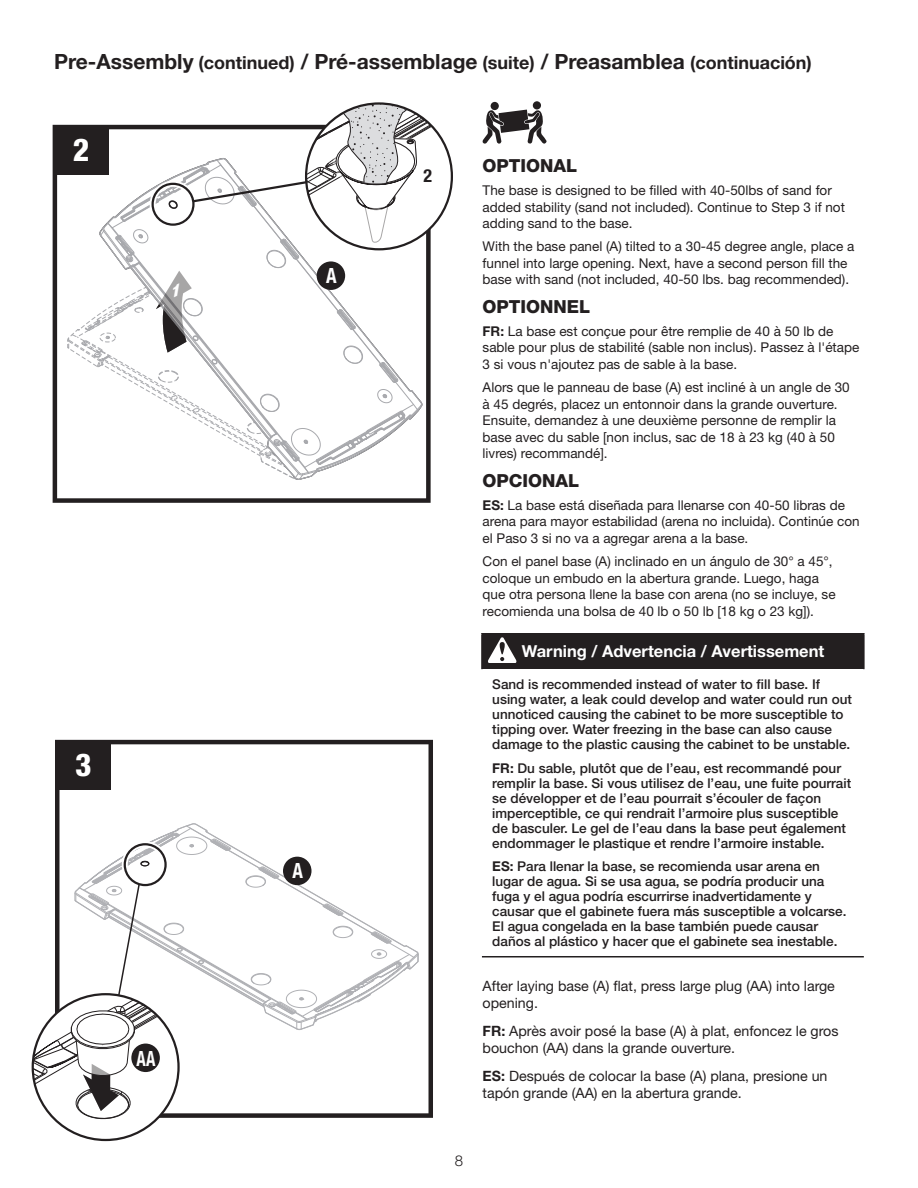
<style>
.page{position:relative;width:918px;height:1188px;background:#fff}
.page>*{position:absolute;margin:0;border:0;box-sizing:border-box;transform-origin:0 0}
.t1{font:31.5px "Helvetica Neue LT 87 Hv Cn";color:#fff}
.t2{font:800 condensed 31.5px "Helvetica Neue LT Std";color:#fff}
.Header-Black{font:700 21px "Helvetica Neue LT Std";color:#231f20}
.t3{font:21px "Helvetica Neue LT 77 Bd Cn";color:#fff;scale:.8 1}
.t4{font:21px "Helvetica Neue LT 77 Bd Cn";color:#fff;scale:.9 1}
.t5{font:700 condensed 21px "Helvetica Neue LT Std";color:#fff;scale:.9 1}
.Step-Copy{font:800 18px "Helvetica Neue LT Std";color:#231f20}
.t6{font:700 condensed 18px "Helvetica Neue LT Std";color:#231f20}
.Body-Copy{font:700 16.5px "Helvetica Neue LT Std";color:#fff}
.t7{font:300 15px "Helvetica Neue LT Std";color:#231f20}
.Step-Copy-2{font:14.25px/16.5px "Helvetica Neue LT Std";color:#231f20}
.Step-Copy-3{font:13.5px/16.5px "Helvetica Neue LT Std";color:#231f20}
.Body-Copy-2{font:500 13.5px/15px "Helvetica Neue LT Std";color:#231f20}
.s1{font-size:18px}
.s2{font-weight:700}
</style>
<div class="page">
<div style="left:482px;top:634px;width:382px;height:35px;background:#231f20"></div>
<hr style="left:481px;top:633px;width:384px;height:1px;background:#231f20">
<hr style="left:481px;top:634px;width:2px;height:35px;background:#231f20">
<hr style="left:863px;top:634px;width:2px;height:35px;background:#231f20">
<hr style="left:482px;top:956px;width:382px;height:1px;background:#231f20">
<svg style="left:488px;top:637px;width:29px;height:26px"></svg>
<svg style="left:55px;top:740px;width:378px;height:378px"></svg>
<svg style="left:33px;top:823px;width:386px;height:317px"></svg>
<div style="left:283px;top:857px;width:29px;height:28px;background:#231f20;border-radius:50%"></div>
<div style="left:131px;top:1044px;width:29px;height:28px;background:#231f20;border-radius:50%"></div>
<svg style="left:53px;top:125px;width:378px;height:378px"></svg>
<div style="left:491px;top:102px;width:8px;height:8px;background:#231f20;border-radius:50%"></div>
<div style="left:533px;top:101px;width:8px;height:8px;background:#231f20;border-radius:50%"></div>
<svg style="left:483px;top:107px;width:64px;height:37px"></svg>
<svg style="left:67px;top:103px;width:385px;height:377px"></svg>
<p class="Header-Black" style="left:54px;top:49px;width:759px">Pre-Assembly <span class="s1">(continued)</span> / Pré-assemblage <span class="s1">(suite)</span> / Preasamblea <span class="s1">(continuación)</span></p>
<p class="t2" style="left:73px;top:130px;width:18px">2</p>
<p class="t1" style="left:75px;top:745px;width:18px">3</p>
<p class="t3" style="left:136px;top:1046px;width:25px">AA</p>
<p class="t5" style="left:326px;top:263px;width:13px">A</p>
<p class="t4" style="left:292px;top:858px;width:13px">A</p>
<p class="t6" style="left:423px;top:165px;width:10px">2</p>
<p class="Step-Copy" style="left:483px;top:155px;width:96px">OPTIONAL</p>
<p class="Step-Copy-3" style="left:483px;top:182px;width:364px">The base is designed to be filled with 40-50lbs of sand for added stability (sand not included). Continue to Step 3 if not adding sand to the base.</p>
<p class="Step-Copy-3" style="left:483px;top:238px;width:373px">With the base panel (A) tilted to a 30-45 degree angle, place a funnel into large opening. Next, have a second person fi ll the base with sand (not included, 40-50 lbs. bag recommended).</p>
<p class="Step-Copy" style="left:483px;top:296px;width:109px">OPTIONNEL</p>
<p class="Step-Copy-3" style="left:483px;top:323px;width:378px"><span class="s2">FR:</span> La base est conçue pour être remplie de 40 à 50 lb de sable pour plus de stabilité (sable non inclus). Passez à l'étape<br>3 si vous n'ajoutez pas de sable à la base.</p>
<p class="Step-Copy-3" style="left:483px;top:379px;width:369px">Alors que le panneau de base (A) est incliné à un angle de 30 à 45 degrés, placez un entonnoir dans la grande ouverture.<br>Ensuite, demandez à une deuxième personne de remplir la base avec du sable [non inclus, sac de 18 à 23 kg (40 à 50 livres) recommandé].</p>
<p class="Step-Copy" style="left:483px;top:469px;width:98px">OPCIONAL</p>
<p class="Step-Copy-3" style="left:483px;top:497px;width:379px"><span class="s2">ES:</span> La base está diseñada para llenarse con 40-50 libras de arena para mayor estabilidad (arena no incluida). Continúe con el Paso 3 si no va a agregar arena a la base.</p>
<p class="Step-Copy-3" style="left:483px;top:553px;width:355px">Con el panel base (A) inclinado en un ángulo de 30° a 45°, coloque un embudo en la abertura grande. Luego, haga que otra persona llene la base con arena (no se incluye, se recomienda una bolsa de 40 lb o 50 lb [18 kg o 23 kg]).</p>
<p class="Body-Copy" style="left:522px;top:641px;width:304px">Warning / Advertencia / Avertissement</p>
<p class="Body-Copy-2" style="left:492px;top:677px;width:361px">Sand is recommended instead of water to fill base. If using water, a leak could develop and water could run out unnoticed causing the cabinet to be more susceptible to tipping over. Water freezing in the base can also cause damage to the plastic causing the cabinet to be unstable.</p>
<p class="Body-Copy-2" style="left:492px;top:760px;width:360px"><span class="s2">FR:</span> Du sable, plutôt que de l’eau, est recommandé pour remplir la base. Si vous utilisez de l’eau, une fuite pourrait se développer et de l’eau pourrait s’écouler de façon imperceptible, ce qui rendrait l’armoire plus susceptible de basculer. Le gel de l’eau dans la base peut également endommager le plastique et rendre l’armoire instable.</p>
<p class="Body-Copy-2" style="left:492px;top:859px;width:356px"><span class="s2">ES:</span> Para llenar la base, se recomienda usar arena en lugar de agua. Si se usa agua, se podría producir una fuga y el agua podría escurrirse inadvertidamente y causar que el gabinete fuera más susceptible a volcarse.<br>El agua congelada en la base también puede causar daños al plástico y hacer que el gabinete sea inestable.</p>
<p class="Step-Copy-2" style="left:483px;top:978px;width:354px">After laying base (A) flat, press large plug (AA) into large opening.</p>
<p class="Step-Copy-2" style="left:483px;top:1023px;width:358px"><span class="s2">FR:</span> Après avoir posé la base (A) à plat, enfoncez le gros bouchon (AA) dans la grande ouverture.</p>
<p class="Step-Copy-2" style="left:483px;top:1068px;width:346px"><span class="s2">ES:</span> Después de colocar la base (A) plana, presione un tapón grande (AA) en la abertura grande.</p>
<p class="t7" style="left:455px;top:1152px;width:10px">8</p>
</div>
